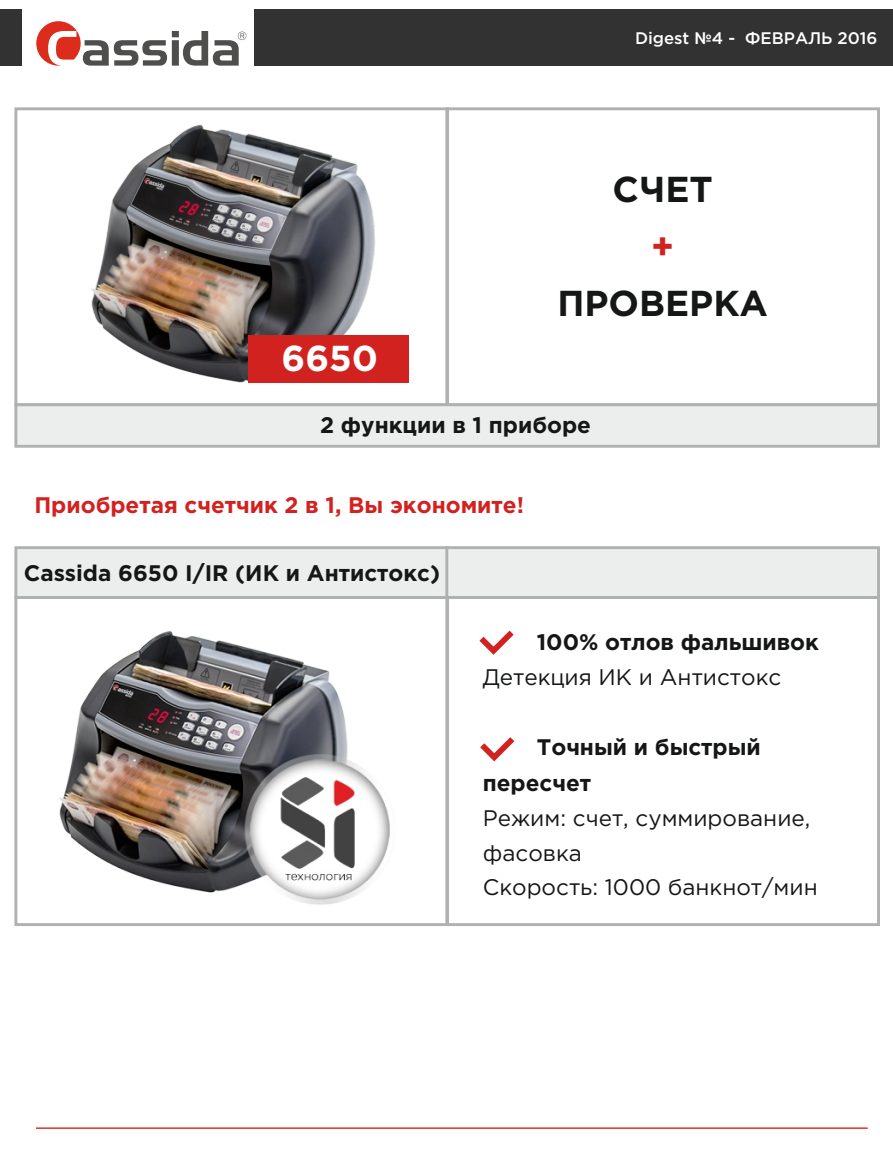
<style>
.page{position:relative;width:893px;height:1161px;background:#fff}
.page>*{position:absolute;margin:0;border:0;box-sizing:border-box;transform-origin:0 0}
.t1{font:700 36px "Gotham Pro";color:#151616}
.t2{font:700 36px "Gotham Pro";color:#fff}
.t3{font:700 36px "Gotham Pro";color:#d12220}
.t4{font:700 22.5px/35.7px "Gotham Pro";color:#151616}
.t5{font:22.5px/34.8px "Gotham Pro";color:#151616}
.t6{font:700 22.5px "Gotham Pro";color:#d12220}
.t7{font:500 16.8px "Gotham Pro";color:#fff}
</style>
<div class="page">
<svg style="left:36px;top:21px;width:210px;height:45px"></svg>
<div style="left:254px;top:9px;width:639px;height:57px;background:#323232"></div>
<div style="left:0;top:9px;width:22px;height:57px;background:#323232"></div>
<hr style="left:36px;top:1127px;width:832px;height:2px;background:#dd2b1c">
<div style="left:14px;top:107px;width:435px;height:299px;border:3px solid #afb0b0"></div>
<div style="left:445px;top:107px;width:435px;height:299px;border:3px solid #afb0b0"></div>
<img style="left:91px;top:113px;width:357px;height:289px">
<svg style="left:14px;top:402px;width:866px;height:46px;background:#e4e5e5"></svg>
<svg style="left:14px;top:546px;width:866px;height:50px;background:#e8e9e9"></svg>
<div style="left:14px;top:596px;width:435px;height:330px;border:3px solid #afb0b0"></div>
<div style="left:445px;top:596px;width:435px;height:330px;border:3px solid #afb0b0"></div>
<img style="left:59px;top:631px;width:331px;height:274px">
<svg style="left:479px;top:630px;width:35px;height:25px"></svg>
<svg style="left:480px;top:737px;width:35px;height:25px"></svg>
<div style="left:249px;top:335px;width:160px;height:47px;background:#d12220"></div>
<p class="t7" style="left:635px;top:32px;width:244px">Digest №4 - ФЕВРАЛЬ 2016</p>
<h1 class="t1" style="left:613px;top:176px;width:102px">СЧЕТ</h1>
<h1 class="t3" style="left:651px;top:233px;width:25px">+</h1>
<h1 class="t2" style="left:281px;top:345px;width:98px">6650</h1>
<h1 class="t1" style="left:557px;top:290px;width:212px">ПРОВЕРКА</h1>
<p class="t4" style="left:320px;top:409px;width:272px">2 функции в 1 приборе</p>
<p class="t6" style="left:34px;top:496px;width:491px">Приобретая счетчик 2 в 1, Вы экономите!</p>
<p class="t4" style="left:24px;top:557px;width:418px">Cassida 6650 I/IR (ИК и Антистокс)</p>
<p class="t4" style="left:537px;top:625px;width:284px">100% отлов фальшивок</p>
<p class="t5" style="left:483px;top:661px;width:300px">Детекция ИК и Антистокс</p>
<p class="t4" style="left:483px;top:731px;width:280px;text-indent:54px">Точный и быстрый пересчет</p>
<p class="t5" style="left:483px;top:802px;width:336px">Режим: счет, суммирование, фасовка<br>Скорость: 1000 банкнот/мин</p>
</div>
